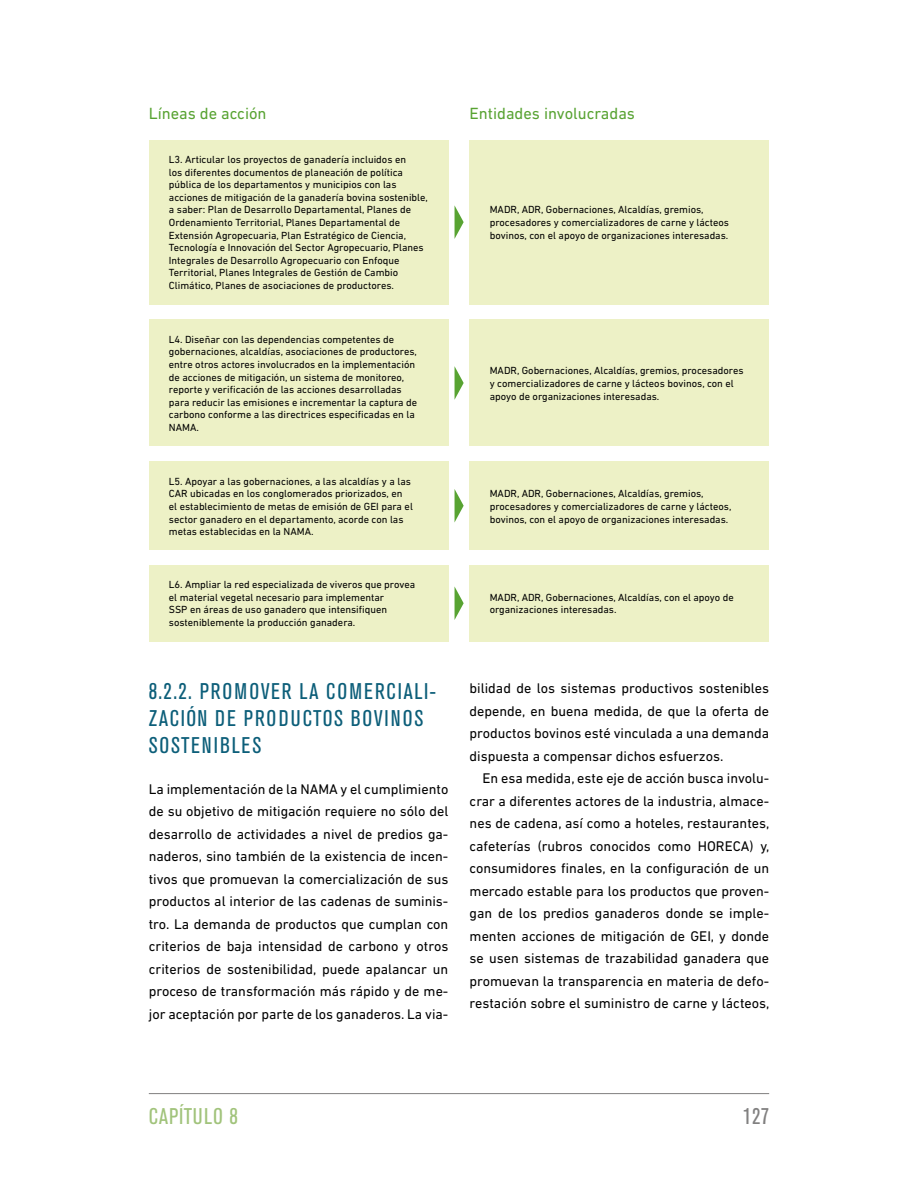
<style>
.page{position:relative;width:918px;height:1188px;background:#fff}
.page>*{position:absolute;margin:0;border:0;box-sizing:border-box;transform-origin:0 0}
.t1{font:condensed 22.5px/27px "Akzidenz Grotesk BE";letter-spacing:.08em;color:#0c5e79}
.t2{font:condensed 22.5px "Akzidenz Grotesk BE";letter-spacing:.045em;color:#a1c37b}
.t3{font:condensed 22.5px "Akzidenz Grotesk BE";color:#818080}
.t4{font:16.5px "DIN Next LT Pro";color:#58a332}
.t5{font:14.25px/22.5px "DIN Next LT Pro";color:#000;text-align:justify}
.t6{font:10.5px/12.6px "DIN Next LT Pro";color:#000}
</style>
<div class="page">
<hr style="left:149px;top:1093px;width:620px;height:1px;background:#818080">
<div style="left:149px;top:320px;width:299px;height:126px;background:#edf1c6"></div>
<div style="left:470px;top:320px;width:299px;height:126px;background:#edf1c6"></div>
<div style="left:149px;top:462px;width:299px;height:88px;background:#edf1c6"></div>
<div style="left:470px;top:462px;width:299px;height:88px;background:#edf1c6"></div>
<div style="left:149px;top:565px;width:299px;height:76px;background:#edf1c6"></div>
<div style="left:470px;top:565px;width:299px;height:76px;background:#edf1c6"></div>
<div style="left:149px;top:140px;width:299px;height:164px;background:#edf1c6"></div>
<div style="left:470px;top:140px;width:299px;height:164px;background:#edf1c6"></div>
<svg style="left:455px;top:206px;width:9px;height:32px"></svg>
<svg style="left:455px;top:367px;width:9px;height:32px"></svg>
<svg style="left:455px;top:490px;width:9px;height:32px"></svg>
<svg style="left:455px;top:587px;width:9px;height:32px"></svg>
<h2 class="t4" style="left:149px;top:104px;width:119px">Líneas de acción</h2>
<h2 class="t4" style="left:470px;top:104px;width:167px">Entidades involucradas</h2>
<p class="t6" style="left:169px;top:153px;width:261px">L3. Articular los proyectos de ganadería incluidos en<br>los diferentes documentos de planeación de política pública de los departamentos y municipios con las acciones de mitigación de la ganadería bovina sostenible, a saber: Plan de Desarrollo Departamental, Planes de Ordenamiento Territorial, Planes Departamental de Extensión Agropecuaria, Plan Estratégico de Ciencia, Tecnología e Innovación del Sector Agropecuario, Planes Integrales de Desarrollo Agropecuario con Enfoque Territorial, Planes Integrales de Gestión de Cambio Climático, Planes de asociaciones de productores.</p>
<p class="t6" style="left:169px;top:333px;width:250px">L4. Diseñar con las dependencias competentes de gobernaciones, alcaldías, asociaciones de productores, entre otros actores involucrados en la implementación de acciones de mitigación, un sistema de monitoreo, reporte y verificación de las acciones desarrolladas para reducir las emisiones e incrementar la captura de carbono conforme a las directrices especificadas en la NAMA.</p>
<p class="t6" style="left:169px;top:475px;width:246px">L5. Apoyar a las gobernaciones, a las alcaldías y a las CAR ubicadas en los conglomerados priorizados, en el establecimiento de metas de emisión de GEI para el sector ganadero en el departamento, acorde con las metas establecidas en la NAMA.</p>
<p class="t6" style="left:169px;top:578px;width:248px">L6. Ampliar la red especializada de viveros que provea el material vegetal necesario para implementar<br>SSP en áreas de uso ganadero que intensifiquen sosteniblemente la producción ganadera.</p>
<h1 class="t1" style="left:149px;top:678px;width:288px">8.2.2. PROMOVER LA COMERCIALI-<br>ZACIÓN DE PRODUCTOS BOVINOS<br>SOSTENIBLES</h1>
<p class="t5" style="left:149px;top:777px;width:301px">La implementación de la NAMA y el cumplimiento de su objetivo de mitigación requiere no sólo del desarrollo de actividades a nivel de predios ga&shy;naderos, sino también de la existencia de incen&shy;tivos que promuevan la comercialización de sus productos al interior de las cadenas de suminis&shy;tro. La demanda de productos que cumplan con criterios de baja intensidad de carbono y otros criterios de sostenibilidad, puede apalancar un proceso de transformación más rápido y de me&shy;jor aceptación por parte de los ganaderos. La via-</p>
<p class="t6" style="left:490px;top:203px;width:241px">MADR, ADR, Gobernaciones, Alcaldías, gremios, procesadores y comercializadores de carne y lácteos bovinos, con el apoyo de organizaciones interesadas.</p>
<p class="t6" style="left:490px;top:364px;width:255px">MADR, Gobernaciones, Alcaldías, gremios, procesadores y comercializadores de carne y lácteos bovinos, con el apoyo de organizaciones interesadas.</p>
<p class="t6" style="left:490px;top:487px;width:243px">MADR, ADR, Gobernaciones, Alcaldías, gremios, procesadores y comercializadores de carne y lácteos, bovinos, con el apoyo de organizaciones interesadas.</p>
<p class="t6" style="left:490px;top:591px;width:246px">MADR, ADR, Gobernaciones, Alcaldías, con el apoyo de organizaciones interesadas.</p>
<h3 class="t5" style="left:470px;top:677px;width:301px">bilidad de los sistemas productivos sostenibles depende, en buena medida, de que la oferta de productos bovinos esté vinculada a una demanda dispuesta a compensar dichos esfuerzos.</h3>
<p class="t5" style="left:470px;top:767px;width:301px;text-indent:13px">En esa medida, este eje de acción busca involu&shy;crar a diferentes actores de la industria, almace&shy;nes de cadena, así como a hoteles, restaurantes, cafeterías (rubros conocidos como HORECA) y, consumidores finales, en la configuración de un mercado estable para los productos que proven&shy;gan de los predios ganaderos donde se imple&shy;menten acciones de mitigación de GEI, y donde se usen sistemas de trazabilidad ganadera que promuevan la transparencia en materia de defo&shy;restación sobre el suministro de carne y lácteos,</p>
<h1 class="t2" style="left:149px;top:1104px;width:90px">CAPÍTULO 8</h1>
<h1 class="t3" style="left:743px;top:1104px;width:27px">127</h1>
</div>
